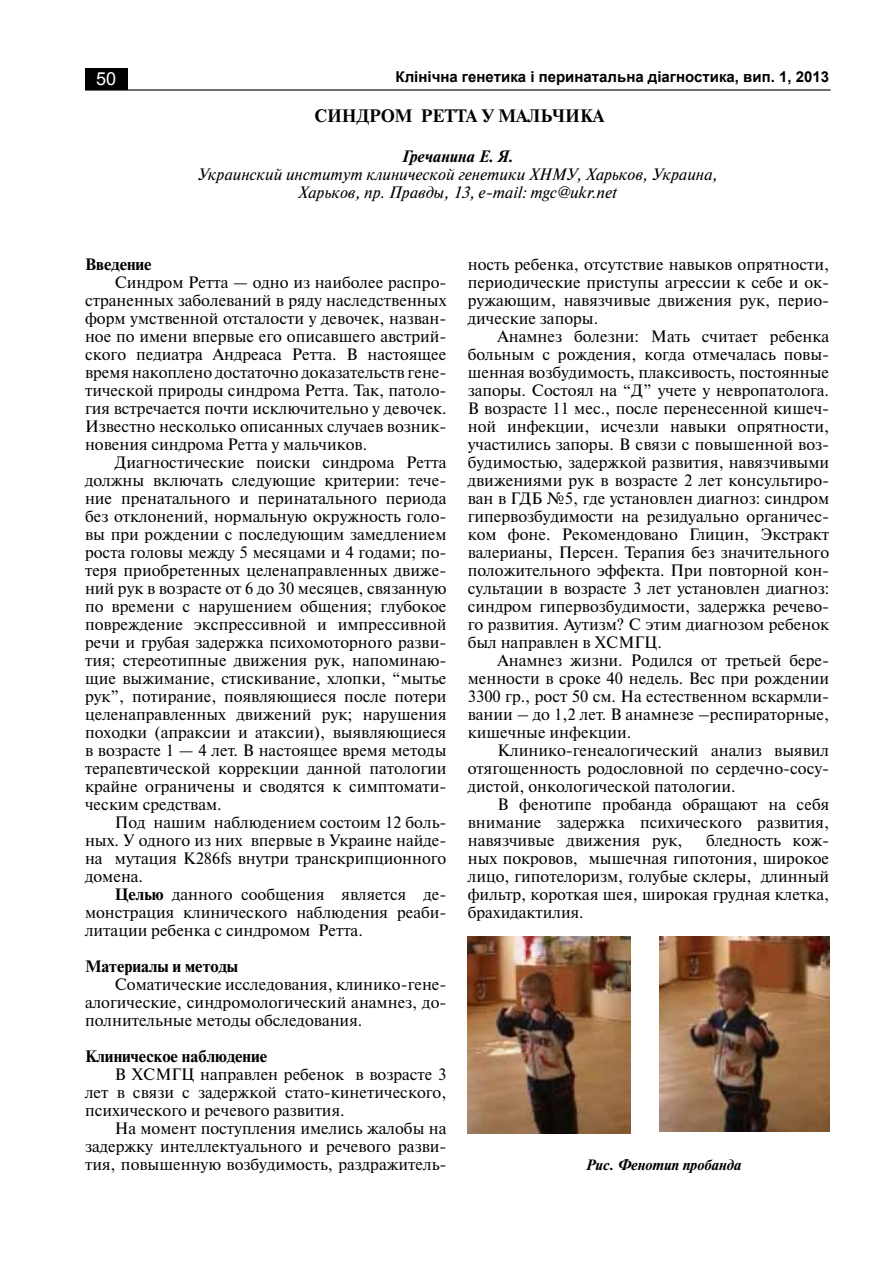
<style>
.page{position:relative;width:893px;height:1263px;background:#fff}
.page>*{position:absolute;margin:0;border:0;box-sizing:border-box;transform-origin:0 0}
.t1{font:700 18px "Newton 7 C";color:#000}
.t2{font:18px "Arial";color:#fff}
.t3{font:16.5px/18px "Newton 7 C";color:#000;text-align:justify}
.t4{font:italic 16.5px/18px "Newton 7 C";color:#000;text-align:center}
.t5{font:700 16.5px "Newton 7 C";color:#000}
.t6{font:italic 700 16.5px "Newton 7 C";color:#000}
.t7{font:700 15px "Arial";color:#000}
.t8{font:italic 700 15px "Newton 7 C";color:#000}
.s1{font-weight:700}
</style>
<div class="page">
<hr style="left:85px;top:89px;width:746px;height:2px;background:#000">
<div style="left:85px;top:69px;width:43px;height:21px;background:#000"></div>
<img style="left:659px;top:937px;width:170px;height:194px">
<img style="left:468px;top:937px;width:162px;height:196px">
<p class="t2" style="left:96px;top:67px;width:22px">50</p>
<p class="t7" style="left:396px;top:67px;width:435px">Клінічна генетика і перинатальна діагностика, вип. 1, 2013</p>
<p class="t1" style="left:315px;top:106px;width:291px">СИНДРОМ РЕТТА У МАЛЬЧИКА</p>
<p class="t6" style="left:401px;top:147px;width:113px">Гречанина Е. Я.</p>
<p class="t4" style="left:197px;top:165px;width:522px">Украинский институт клинической генетики ХНМУ, Харьков, Украина,<br>Харьков, пр. Правды, 13, e-mail: mgc@ukr.net</p>
<p class="t5" style="left:85px;top:255px;width:68px">Введение</p>
<p class="t3" style="left:85px;top:273px;width:363px;text-indent:30px">Синдром Ретта — одно из наиболее распро&shy;страненных заболеваний в ряду наследственных форм умственной отсталости у девочек, назван&shy;ное по имени впервые его описавшего австрий&shy;ского педиатра Андреаса Ретта. В настоящее время накоплено достаточно доказательств гене&shy;тической природы синдрома Ретта. Так, патоло&shy;гия встречается почти исключительно у девочек.<br>Известно несколько описанных случаев возник&shy;новения синдрома Ретта у мальчиков.</p>
<p class="t3" style="left:85px;top:453px;width:363px;text-indent:30px">Диагностические поиски синдрома Ретта должны включать следующие критерии: тече&shy;ние пренатального и перинатального периода без отклонений, нормальную окружность голо&shy;вы при рождении с последующим замедлением роста головы между 5 месяцами и 4 годами; по&shy;теря приобретенных целенаправленных движе&shy;ний рук в возрасте от 6 до 30 месяцев, связанную по времени с нарушением общения; глубокое повреждение экспрессивной и импрессивной речи и грубая задержка психомоторного разви&shy;тия; стереотипные движения рук, напоминаю&shy;щие выжимание, стискивание, хлопки, “мытье рук”, потирание, появляющиеся после потери целенаправленных движений рук; нарушения походки (апраксии и атаксии), выявляющиеся в возрасте 1 — 4 лет. В настоящее время методы терапевтической коррекции данной патологии крайне ограничены и сводятся к симптомати&shy;ческим средствам.</p>
<p class="t3" style="left:85px;top:813px;width:363px;text-indent:30px">Под нашим наблюдением состоим 12 боль&shy;ных. У одного из них впервые в Украине найде&shy;на мутация К286fs внутри транскрипционного домена.</p>
<p class="t3" style="left:85px;top:885px;width:363px;text-indent:30px"><span class="s1">Целью</span> данного сообщения является де&shy;монстрация клинического наблюдения реаби&shy;литации ребенка с синдромом Ретта.</p>
<p class="t5" style="left:85px;top:957px;width:155px">Материалы и методы</p>
<p class="t3" style="left:85px;top:975px;width:363px;text-indent:30px">Соматические исследования, клинико-гене&shy;алогические, синдромологический анамнез, до&shy;полнительные методы обследования.</p>
<p class="t5" style="left:85px;top:1047px;width:184px">Клиническое наблюдение</p>
<p class="t3" style="left:85px;top:1065px;width:363px;text-indent:30px">В ХСМГЦ направлен ребенок в возрасте 3 лет в связи с задержкой стато-кинетического, психического и речевого развития.</p>
<p class="t3" style="left:85px;top:1119px;width:363px;text-indent:30px">На момент поступления имелись жалобы на задержку интеллектуального и речевого разви&shy;тия, повышенную возбудимость, раздражитель-</p>
<p class="t3" style="left:468px;top:256px;width:363px">ность ребенка, отсутствие навыков опрятности, периодические приступы агрессии к себе и ок&shy;ружающим, навязчивые движения рук, перио&shy;дические запоры.</p>
<p class="t3" style="left:468px;top:328px;width:363px;text-indent:30px">Анамнез болезни: Мать считает ребенка больным с рождения, когда отмечалась повы&shy;шенная возбудимость, плаксивость, постоянные запоры. Состоял на “Д” учете у невропатолога.<br>В возрасте 11 мес., после перенесенной кишеч&shy;ной инфекции, исчезли навыки опрятности, участились запоры. В связи с повышенной воз&shy;будимостью, задержкой развития, навязчивыми движениями рук в возрасте 2 лет консультиро&shy;ван в ГДБ №5, где установлен диагноз: синдром гипервозбудимости на резидуально органичес&shy;ком фоне. Рекомендовано Глицин, Экстракт валерианы, Персен. Терапия без значительного положительного эффекта. При повторной кон&shy;сультации в возрасте 3 лет установлен диагноз: синдром гипервозбудимости, задержка речево&shy;го развития. Аутизм? С этим диагнозом ребенок был направлен в ХСМГЦ.</p>
<p class="t3" style="left:468px;top:652px;width:363px;text-indent:30px">Анамнез жизни. Родился от третьей бере&shy;менности в сроке 40 недель. Вес при рождении 3300 гр., рост 50 см. На естественном вскармли&shy;вании – до 1,2 лет. В анамнезе –респираторные, кишечные инфекции.</p>
<p class="t3" style="left:468px;top:742px;width:363px;text-indent:30px">Клинико-генеалогический анализ выявил отягощенность родословной по сердечно-сосу&shy;дистой, онкологической патологии.</p>
<p class="t3" style="left:468px;top:796px;width:363px;text-indent:30px">В фенотипе пробанда обращают на себя внимание задержка психического развития, навязчивые движения рук,</p>
<p class="t3" style="left:468px;top:832px;width:363px;text-indent:238px">бледность кож&shy;ных покровов, мышечная гипотония, широкое лицо, гипотелоризм, голубые склеры, длинный фильтр, короткая шея, широкая грудная клетка, брахидактилия.</p>
<p class="t8" style="left:586px;top:1157px;width:157px">Рис. Фенотип пробанда</p>
</div>
